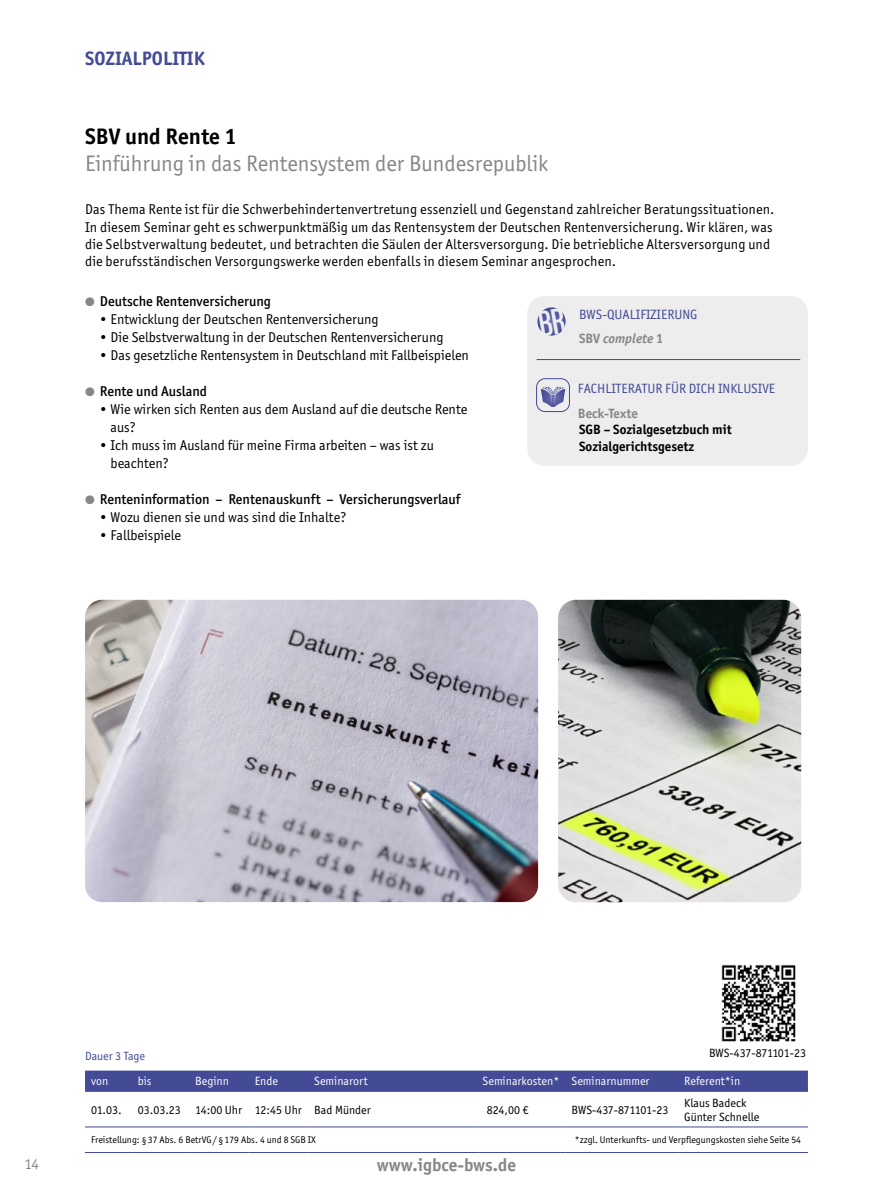
<style>
.page{position:relative;width:893px;height:1191px;background:#fff}
.page>*{position:absolute;margin:0;border:0;box-sizing:border-box;transform-origin:0 0}
.t1{font:22.5px "Officina Sans ITC Std";color:#878787}
.t2{font:700 22.5px "Officina Sans ITC Std";color:#000}
.t3{font:700 19.5px "Officina Sans ITC Std";color:#434a96}
.t4{font:700 18px "Officina Sans ITC Std";color:#878787}
.t5{font:15px "Officina Sans ITC Std";color:#878787}
.t6{font:14.25px/17.2px "Officina Sans ITC Std";letter-spacing:.005em;color:#000}
.t7{font:500 14.25px "Officina Sans ITC Std";color:#000}
.t8{font:13.5px/24.8px "Officina Sans ITC Std";color:#434a96}
.t9{font:700 13.5px/16.5px "Officina Sans ITC Std";color:#000}
.t10{font:700 13.5px "Officina Sans ITC Std";color:#878787}
.t11{font:12px/14.4px "Officina Sans ITC Std";color:#000}
.t12{font:12px "Officina Sans ITC Std";color:#fff}
.t13{font:12px "Officina Sans ITC Std";letter-spacing:-.02em;color:#000}
.t14{font:12px "Officina Sans ITC Std";color:#434a96}
.t15{font:9.75px "Officina Sans ITC Std";color:#000}
.s1{color:#878787}
.s2{font-weight:700;color:#878787}
.s3{font-weight:700;font-style:italic;color:#878787}
</style>
<div class="page">
<div style="left:85px;top:1070px;width:723px;height:21px;background:#434a96"></div>
<hr style="left:85px;top:1126px;width:47px;height:1px;background:#434a96">
<hr style="left:132px;top:1126px;width:57px;height:1px;background:#434a96">
<hr style="left:189px;top:1126px;width:60px;height:1px;background:#434a96">
<hr style="left:249px;top:1126px;width:59px;height:1px;background:#434a96">
<hr style="left:308px;top:1126px;width:170px;height:1px;background:#434a96">
<hr style="left:478px;top:1126px;width:88px;height:1px;background:#434a96">
<hr style="left:566px;top:1126px;width:112px;height:1px;background:#434a96">
<hr style="left:678px;top:1126px;width:130px;height:1px;background:#434a96">
<hr style="left:85px;top:1152px;width:47px;height:1px;background:#434a96">
<hr style="left:132px;top:1152px;width:57px;height:1px;background:#434a96">
<hr style="left:189px;top:1152px;width:60px;height:1px;background:#434a96">
<hr style="left:249px;top:1152px;width:59px;height:1px;background:#434a96">
<hr style="left:308px;top:1152px;width:170px;height:1px;background:#434a96">
<hr style="left:478px;top:1152px;width:88px;height:1px;background:#434a96">
<hr style="left:566px;top:1152px;width:112px;height:1px;background:#434a96">
<hr style="left:678px;top:1152px;width:130px;height:1px;background:#434a96">
<div style="left:527px;top:296px;width:281px;height:170px;background:#ededed;border-radius:17px"></div>
<hr style="left:537px;top:359px;width:263px;height:1px;background:#434a96">
<div style="left:536px;top:378px;width:34px;height:34px;border:1px solid #434a96;border-radius:9px"></div>
<svg style="left:541px;top:386px;width:24px;height:21px"></svg>
<img style="left:85px;top:600px;width:453px;height:302px">
<img style="left:558px;top:600px;width:243px;height:302px">
<img style="left:721px;top:964px;width:75px;height:78px">
<svg style="left:538px;top:307px;width:28px;height:29px"></svg>
<h2 class="t3" style="left:85px;top:46px;width:121px">SOZIALPOLITIK</h2>
<h1 class="t2" style="left:85px;top:122px;width:153px">SBV und Rente 1</h1>
<h1 class="t1" style="left:85px;top:150px;width:465px">Einführung in das Rentensystem der Bundesrepublik</h1>
<p class="t6" style="left:85px;top:201px;width:691px">Das Thema Rente ist für die Schwerbehindertenvertretung essenziell und Gegenstand zahlreicher Beratungssituationen.<br>In diesem Seminar geht es schwerpunktmäßig um das Rentensystem der Deutschen Rentenversicherung. Wir klären, was die Selbstverwaltung bedeutet, und betrachten die Säulen der Altersversorgung. Die betriebliche Altersversorgung und die berufsständischen Versorgungswerke werden ebenfalls in diesem Seminar angesprochen.</p>
<p class="t7" style="left:85px;top:293px;width:187px"><span class="s1">●</span> Deutsche Rentenversicherung</p>
<p class="t6" style="left:100px;top:311px;width:280px">• Entwicklung der Deutschen Rentenversicherung</p>
<p class="t6" style="left:100px;top:329px;width:345px">• Die Selbstverwaltung in der Deutschen Rentenversicherung</p>
<p class="t6" style="left:100px;top:347px;width:371px">• Das gesetzliche Rentensystem in Deutschland mit Fallbeispielen</p>
<p class="t7" style="left:85px;top:383px;width:124px"><span class="s1">●</span> Rente und Ausland</p>
<p class="t6" style="left:111px;top:400px;width:358px;line-height:18px;text-indent:-11px">• Wie wirken sich Renten aus dem Ausland auf die deutsche Rente aus?</p>
<p class="t6" style="left:111px;top:436px;width:325px;line-height:18px;text-indent:-11px">• Ich muss im Ausland für meine Firma arbeiten – was ist zu beachten?</p>
<p class="t7" style="left:85px;top:491px;width:376px"><span class="s1">●</span> Renteninformation – Rentenauskunft – Versicherungsverlauf</p>
<p class="t6" style="left:100px;top:509px;width:248px">• Wozu dienen sie und was sind die Inhalte?</p>
<p class="t6" style="left:100px;top:527px;width:83px">• Fallbeispiele</p>
<p class="t8" style="left:579px;top:302px;width:120px">BWS-QUALIFIZIERUNG<br><span class="s2">SBV</span> <span class="s3">complete</span> <span class="s2">1</span></p>
<p class="t8" style="left:578px;top:376px;width:199px">FACHLITERATUR FÜR DICH INKLUSIVE</p>
<p class="t10" style="left:578px;top:405px;width:61px">Beck-Texte</p>
<p class="t9" style="left:579px;top:421px;width:154px">SGB – Sozialgesetzbuch mit<br>Sozialgerichtsgesetz</p>
<p class="t5" style="left:25px;top:1155px;width:16px">14</p>
<p class="t13" style="left:709px;top:1046px;width:98px">BWS-437-871101-23</p>
<p class="t14" style="left:85px;top:1048px;width:62px">Dauer 3 Tage</p>
<p class="t12" style="left:91px;top:1074px;width:19px">von</p>
<p class="t12" style="left:138px;top:1074px;width:15px">bis</p>
<p class="t12" style="left:195px;top:1074px;width:35px">Beginn</p>
<p class="t12" style="left:255px;top:1074px;width:25px">Ende</p>
<p class="t12" style="left:314px;top:1074px;width:55px">Seminarort</p>
<p class="t12" style="left:483px;top:1074px;width:168px">Seminarkosten* Seminarnummer</p>
<p class="t12" style="left:684px;top:1074px;width:58px">Referent*in</p>
<p class="t11" style="left:91px;top:1102px;width:32px">01.03.</p>
<p class="t11" style="left:138px;top:1102px;width:234px">03.03.23 14:00 Uhr 12:45 Uhr Bad Münder</p>
<p class="t11" style="left:487px;top:1102px;width:43px">824,00 €</p>
<p class="t13" style="left:572px;top:1102px;width:98px">BWS-437-871101-23</p>
<p class="t11" style="left:684px;top:1095px;width:77px">Klaus Badeck<br>Günter Schnelle</p>
<p class="t15" style="left:91px;top:1134px;width:226px">Freistellung: § 37 Abs. 6 BetrVG/ § 179 Abs. 4 und 8 SGB IX</p>
<p class="t15" style="left:575px;top:1134px;width:228px">*zzgl. Unterkunfts- und Verpflegungskosten siehe Seite 54</p>
<p class="t4" style="left:377px;top:1153px;width:141px">www.igbce-bws.de</p>
</div>
